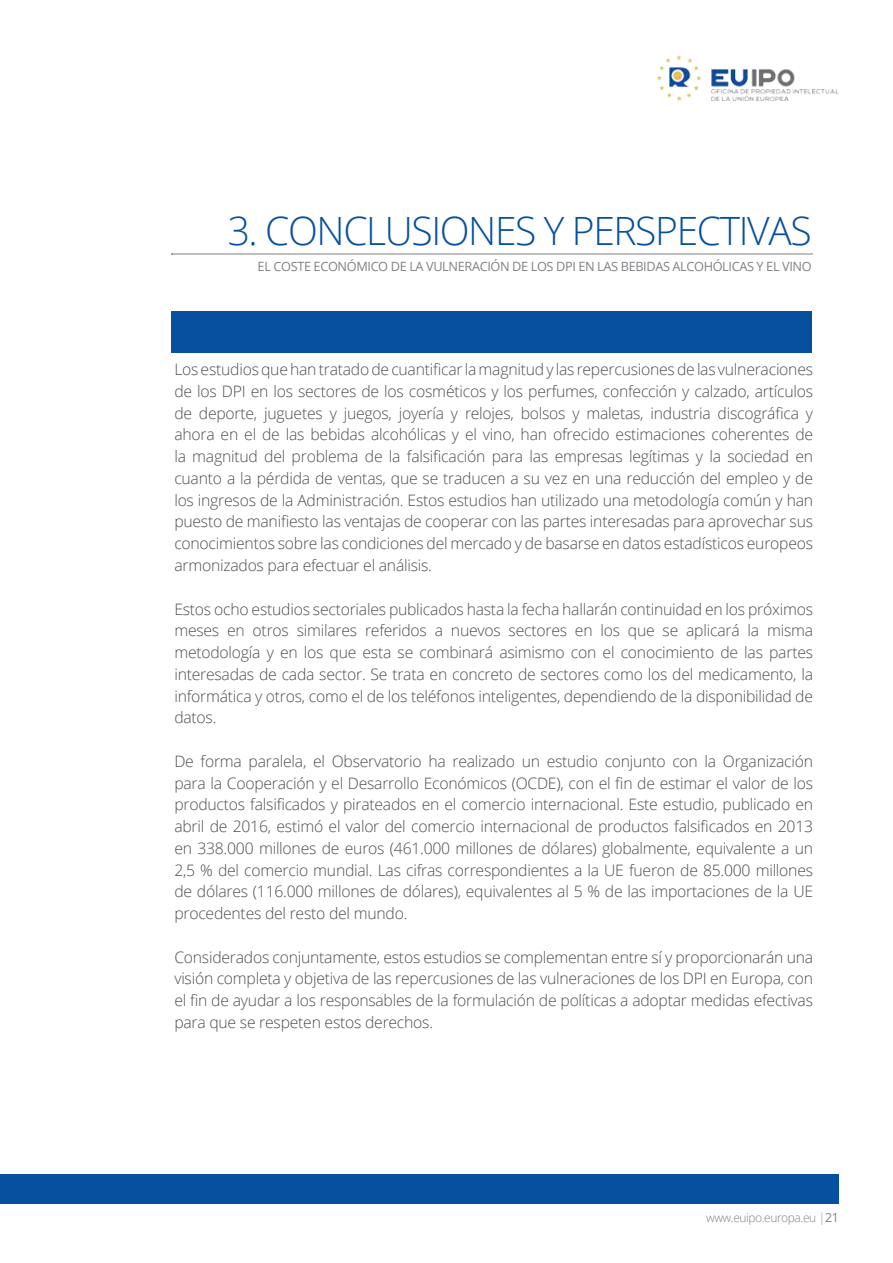
<style>
.page{position:relative;width:893px;height:1263px;background:#fff}
.page>*{position:absolute;margin:0;border:0;box-sizing:border-box;transform-origin:0 0}
.t1{font:300 39px "Open Sans";letter-spacing:-.035em;color:#06509f}
.t2{font:300 15.75px/21.8px "Open Sans";letter-spacing:-.015em;color:#4d4d4f;text-align:justify}
.t3{font:12.75px "Open Sans";letter-spacing:-.03em;color:#808285}
.t4{font:300 12px "Open Sans";letter-spacing:-.035em;color:#808285}
.s1{font-weight:400;font-size:12.45px;color:#bcbec0}
.s2{font-weight:400;font-size:12.45px}
</style>
<div class="page">
<div style="left:0;top:1175px;width:839px;height:29px;background:#06509f"></div>
<img style="left:657px;top:55px;width:182px;height:46px">
<svg style="left:171px;top:254px;width:641px;height:1px"></svg>
<div style="left:171px;top:311px;width:641px;height:42px;background:#06509f"></div>
<h1 class="t1" style="left:228px;top:204px;width:585px">3. CONCLUSIONES Y PERSPECTIVAS</h1>
<p class="t3" style="left:258px;top:258px;width:556px">EL COSTE ECONÓMICO DE LA VULNERACIÓN DE LOS DPI EN LAS BEBIDAS ALCOHÓLICAS Y EL VINO</p>
<p class="t2" style="left:174px;top:358px;width:640px">Los estudios que han tratado de cuantificar la magnitud y las repercusiones de las vulneraciones de los DPI en los sectores de los cosméticos y los perfumes, confección y calzado, artículos de deporte, juguetes y juegos, joyería y relojes, bolsos y maletas, industria discográfica y ahora en el de las bebidas alcohólicas y el vino, han ofrecido estimaciones coherentes de la magnitud del problema de la falsificación para las empresas legítimas y la sociedad en cuanto a la pérdida de ventas, que se traducen a su vez en una reducción del empleo y de los ingresos de la Administración. Estos estudios han utilizado una metodología común y han puesto de manifiesto las ventajas de cooperar con las partes interesadas para aprovechar sus conocimientos sobre las condiciones del mercado y de basarse en datos estadísticos europeos armonizados para efectuar el análisis.</p>
<p class="t2" style="left:174px;top:597px;width:640px">Estos ocho estudios sectoriales publicados hasta la fecha hallarán continuidad en los próximos meses en otros similares referidos a nuevos sectores en los que se aplicará la misma metodología y en los que esta se combinará asimismo con el conocimiento de las partes interesadas de cada sector. Se trata en concreto de sectores como los del medicamento, la informática y otros, como el de los teléfonos inteligentes, dependiendo de la disponibilidad de datos.</p>
<p class="t2" style="left:174px;top:750px;width:640px">De forma paralela, el Observatorio ha realizado un estudio conjunto con la Organización para la Cooperación y el Desarrollo Económicos (OCDE), con el fin de estimar el valor de los productos falsificados y pirateados en el comercio internacional. Este estudio, publicado en abril de 2016, estimó el valor del comercio internacional de productos falsificados en 2013 en 338.000 millones de euros (461.000 millones de dólares) globalmente, equivalente a un 2,5 % del comercio mundial. Las cifras correspondientes a la UE fueron de 85.000 millones de dólares (116.000 millones de dólares), equivalentes al 5 % de las importaciones de la UE procedentes del resto del mundo.</p>
<p class="t2" style="left:174px;top:945px;width:640px">Considerados conjuntamente, estos estudios se complementan entre sí y proporcionarán una visión completa y objetiva de las repercusiones de las vulneraciones de los DPI en Europa, con el fin de ayudar a los responsables de la formulación de políticas a adoptar medidas efectivas para que se respeten estos derechos.</p>
<p class="t4" style="left:706px;top:1209px;width:134px">www.euipo.europa.eu <span class="s1">|</span><span class="s2">21</span></p>
</div>
